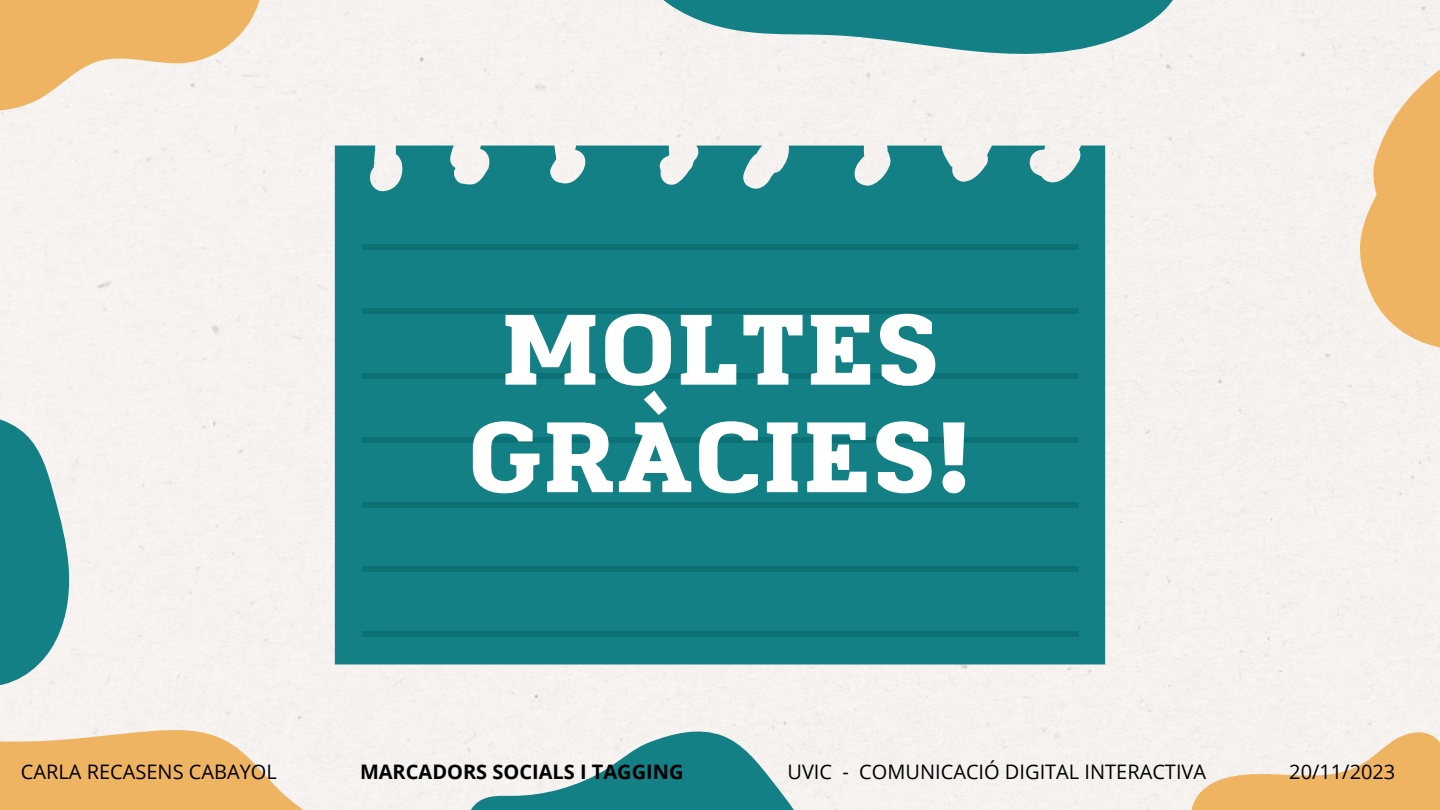
<style>
.page{position:relative;width:1440px;height:810px;background:#fff}
.page>*{position:absolute;margin:0;border:0;box-sizing:border-box;transform-origin:0 0}
.t1{font:96.9px/107.5px "RTL Jannah Black";letter-spacing:-.025em;color:#fff;text-align:center}
.t2{font:20px "Open Sans";color:#000}
.t3{font:700 20px "Open Sans";color:#000}
</style>
<div class="page">
<div style="left:335px;top:146px;width:770px;height:518px;background:#138085"></div>
<div style="left:362px;top:244px;width:716px;height:6px;background:#0c7175"></div>
<div style="left:362px;top:309px;width:716px;height:5px;background:#0c7175"></div>
<div style="left:362px;top:373px;width:716px;height:6px;background:#0c7175"></div>
<div style="left:362px;top:438px;width:716px;height:5px;background:#0c7175"></div>
<div style="left:362px;top:502px;width:716px;height:6px;background:#0c7175"></div>
<div style="left:362px;top:567px;width:716px;height:5px;background:#0c7175"></div>
<div style="left:362px;top:631px;width:716px;height:5px;background:#0c7175"></div>
<svg style="left:0;top:0;width:269px;height:117px"></svg>
<svg style="left:623px;top:0;width:576px;height:56px"></svg>
<svg style="left:1359px;top:31px;width:81px;height:323px"></svg>
<svg style="left:462px;top:727px;width:371px;height:83px"></svg>
<svg style="left:0;top:729px;width:399px;height:81px"></svg>
<svg style="left:0;top:325px;width:132px;height:442px;fill:#f5f2ef"></svg>
<svg style="left:1164px;top:729px;width:276px;height:81px"></svg>
<h1 class="t1" style="left:467px;top:297px;width:508px">MOLTES<br>GRÀCIES!</h1>
<p class="t2" style="left:21px;top:757px;width:257px">CARLA RECASENS CABAYOL</p>
<p class="t3" style="left:360px;top:757px;width:325px">MARCADORS SOCIALS I TAGGING</p>
<p class="t2" style="left:787px;top:757px;width:420px">UVIC - COMUNICACIÓ DIGITAL INTERACTIVA</p>
<p class="t2" style="left:1289px;top:757px;width:108px">20/11/2023</p>
</div>
